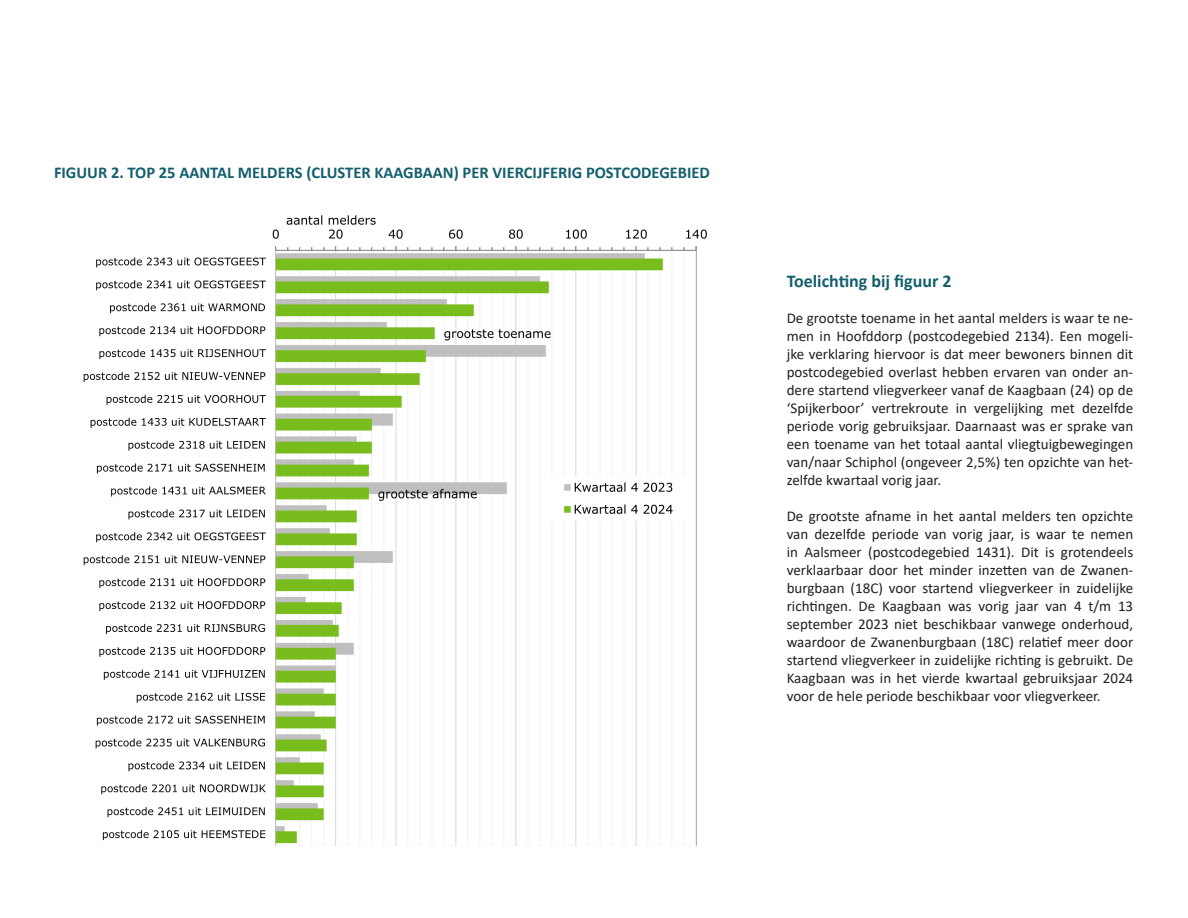
<style>
.page{position:relative;width:1188px;height:918px;background:#fff}
.page>*{position:absolute;margin:0;border:0;box-sizing:border-box;transform-origin:0 0}
.t1{font:700 18px "Calibri";color:#145f6e}
.t2{font:700 16.5px "Calibri";color:#145f6e}
.t3{font:15px/18px "Calibri";color:#231f20;text-align:justify}
</style>
<div class="page">
<img style="left:83px;top:215px;width:624px;height:631px">
<p class="t2" style="left:54px;top:166px;width:658px">FIGUUR 2. TOP 25 AANTAL MELDERS (CLUSTER KAAGBAAN) PER VIERCIJFERIG POSTCODEGEBIED</p>
<p class="t1" style="left:787px;top:268px;width:166px">Toelichting bij figuur 2</p>
<p class="t3" style="left:787px;top:309px;width:348px">De grootste toename in het aantal melders is waar te ne&shy;men in Hoofddorp (postcodegebied 2134). Een mogeli&shy;jke verklaring hiervoor is dat meer bewoners binnen dit postcodegebied overlast hebben ervaren van onder an&shy;dere startend vliegverkeer vanaf de Kaagbaan (24) op de ‘Spijkerboor’ vertrekroute in vergelijking met dezelfde periode vorig gebruiksjaar. Daarnaast was er sprake van een toename van het totaal aantal vliegtuigbewegingen van/naar Schiphol (ongeveer 2,5%) ten opzichte van het&shy;zelfde kwartaal vorig jaar.</p>
<p class="t3" style="left:787px;top:507px;width:348px">De grootste afname in het aantal melders ten opzichte van dezelfde periode van vorig jaar, is waar te nemen in Aalsmeer (postcodegebied 1431). Dit is grotendeels verklaarbaar door het minder inzetten van de Zwanen&shy;burgbaan (18C) voor startend vliegverkeer in zuidelijke richtingen. De Kaagbaan was vorig jaar van 4 t/m 13 september 2023 niet beschikbaar vanwege onderhoud, waardoor de Zwanenburgbaan (18C) relatief meer door startend vliegverkeer in zuidelijke richting is gebruikt. De Kaagbaan was in het vierde kwartaal gebruiksjaar 2024 voor de hele periode beschikbaar voor vliegverkeer.</p>
</div>
